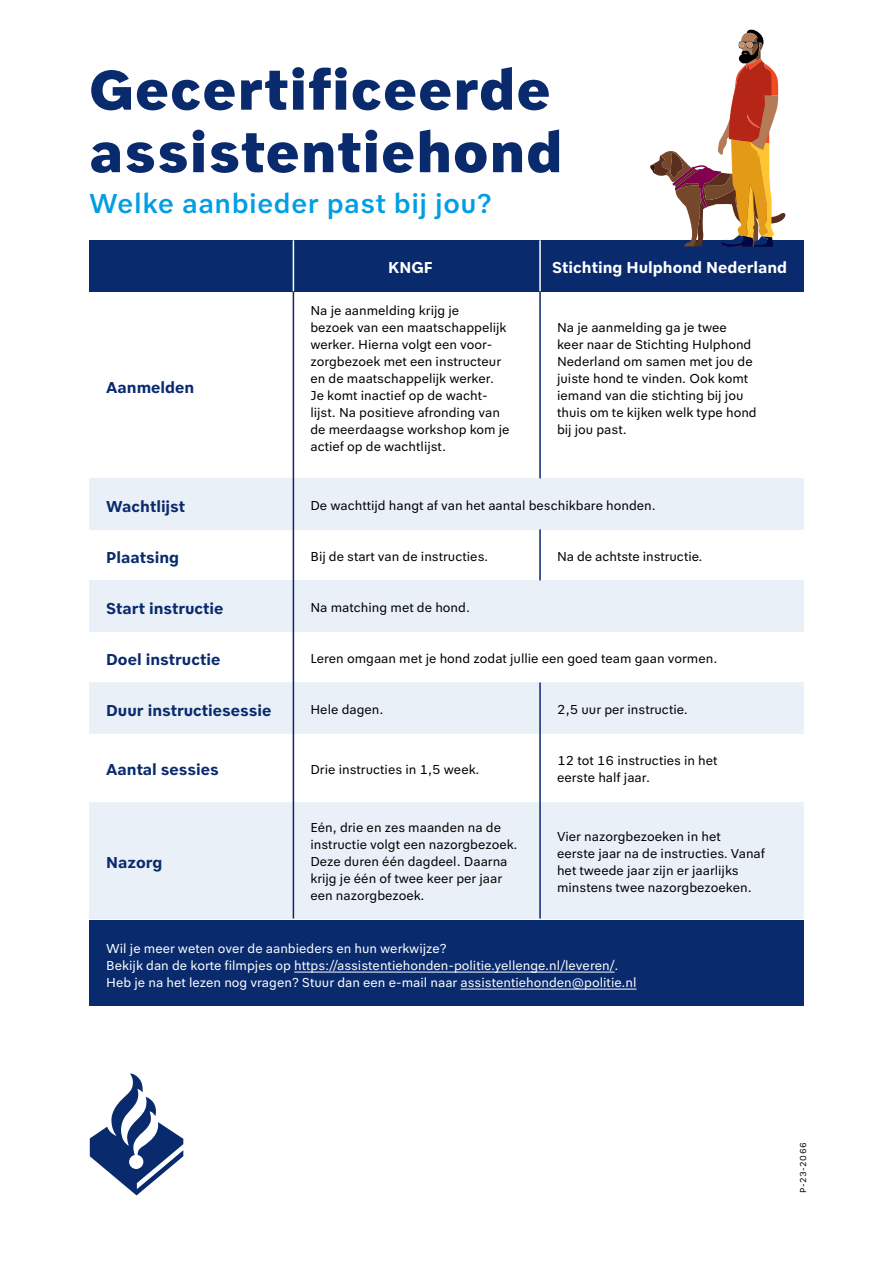
<style>
.page{position:relative;width:893px;height:1263px;background:#fff}
.page>*{position:absolute;margin:0;border:0;box-sizing:border-box;transform-origin:0 0}
.T3_A4_titel_middel{font:800 58.5px "Politie Text";letter-spacing:.02em;color:#092a6d}
.S2_A4_subtitel_caps{font:500 28.5px "Politie Text";letter-spacing:.02em;color:#009ee2}
.B1_A4_inleiding_groo{font:700 16.5px "Politie Text";color:#092a6d}
.B1_A4_inleiding_groo-2{font:700 16.5px "Politie Text";color:#fff}
.t1{font:13.5px/17px "Politie Text";color:#000}
.B1_A4_inleiding_groo-3{font:13.5px "Politie Text";color:#fff}
.S1_A4_subtitel_caps{font:9px "Politie Text";letter-spacing:.04em;color:#000}
</style>
<div class="page">
<svg style="left:90px;top:1073px;width:93px;height:122px"></svg>
<div style="left:89px;top:921px;width:715px;height:85px;background:#092a6d"></div>
<div style="left:89px;top:478px;width:715px;height:51px;background:#eaf0f7"></div>
<div style="left:89px;top:240px;width:715px;height:51px;background:#092a6d"></div>
<div style="left:89px;top:801px;width:715px;height:117px;background:#eaf0f7"></div>
<div style="left:89px;top:682px;width:715px;height:51px;background:#eaf0f7"></div>
<div style="left:89px;top:580px;width:715px;height:51px;background:#eaf0f7"></div>
<hr style="left:293px;top:291px;width:1px;height:627px;background:#092a6d">
<hr style="left:539px;top:291px;width:2px;height:187px;background:#092a6d">
<hr style="left:539px;top:529px;width:2px;height:51px;background:#092a6d">
<hr style="left:539px;top:682px;width:2px;height:236px;background:#092a6d">
<hr style="left:539px;top:240px;width:2px;height:51px;background:#fff">
<hr style="left:293px;top:240px;width:1px;height:51px;background:#fff">
<hr style="left:294px;top:972px;width:321px;height:1px;background:#fff">
<hr style="left:461px;top:989px;width:175px;height:1px;background:#fff">
<svg style="left:650px;top:29px;width:136px;height:218px"></svg>
<p class="T3_A4_titel_middel" style="left:89px;top:53px;width:463px">Gecertificeerde</p>
<p class="T3_A4_titel_middel" style="left:89px;top:115px;width:475px">assistentiehond</p>
<p class="S2_A4_subtitel_caps" style="left:89px;top:186px;width:404px">Welke aanbieder past bij jou?</p>
<p class="B1_A4_inleiding_groo" style="left:106px;top:377px;width:90px">Aanmelden</p>
<p class="B1_A4_inleiding_groo" style="left:106px;top:496px;width:80px">Wachtlijst</p>
<p class="B1_A4_inleiding_groo" style="left:106px;top:547px;width:74px">Plaatsing</p>
<p class="B1_A4_inleiding_groo" style="left:106px;top:598px;width:119px">Start instructie</p>
<p class="B1_A4_inleiding_groo" style="left:106px;top:649px;width:116px">Doel instructie</p>
<p class="B1_A4_inleiding_groo" style="left:106px;top:700px;width:167px">Duur instructiesessie</p>
<p class="B1_A4_inleiding_groo" style="left:106px;top:759px;width:114px">Aantal sessies</p>
<p class="B1_A4_inleiding_groo" style="left:106px;top:852px;width:58px">Nazorg</p>
<p class="B1_A4_inleiding_groo-2" style="left:388px;top:258px;width:46px">KNGF</p>
<p class="t1" style="left:310px;top:301px;width:150px">Na je aanmelding krijg je</p>
<p class="t1" style="left:310px;top:318px;width:198px">bezoek van een maatschappelijk werker. Hierna volgt een voor&shy;zorgbezoek met een instructeur en de maatschappelijk werker.</p>
<p class="t1" style="left:310px;top:386px;width:201px">Je komt inactief op de wacht&shy;lijst. Na positieve afronding van de meerdaagse workshop kom je actief op de wachtlijst.</p>
<p class="B1_A4_inleiding_groo-2" style="left:552px;top:258px;width:237px">Stichting Hulphond Nederland</p>
<p class="t1" style="left:557px;top:318px;width:201px">Na je aanmelding ga je twee<br>keer naar de Stichting Hulphond<br>Nederland om samen met jou de juiste hond te vinden. Ook komt iemand van die stichting bij jou thuis om te kijken welk type hond bij jou past.</p>
<p class="t1" style="left:310px;top:497px;width:347px">De wachttijd hangt af van het aantal beschikbare honden.</p>
<p class="t1" style="left:310px;top:548px;width:179px">Bij de start van de instructies.</p>
<p class="t1" style="left:557px;top:548px;width:147px">Na de achtste instructie.</p>
<p class="t1" style="left:310px;top:599px;width:161px">Na matching met de hond.</p>
<p class="t1" style="left:310px;top:650px;width:408px">Leren omgaan met je hond zodat jullie een goed team gaan vormen.</p>
<p class="t1" style="left:310px;top:701px;width:75px">Hele dagen.</p>
<p class="t1" style="left:557px;top:701px;width:132px">2,5 uur per instructie.</p>
<p class="t1" style="left:557px;top:752px;width:162px">12 tot 16 instructies in het eerste half jaar.</p>
<p class="t1" style="left:310px;top:761px;width:170px">Drie instructies in 1,5 week.</p>
<p class="t1" style="left:310px;top:819px;width:209px">Eén, drie en zes maanden na de instructie volgt een nazorgbezoek.<br>Deze duren één dagdeel. Daarna krijg je één of twee keer per jaar een nazorgbezoek.</p>
<p class="t1" style="left:557px;top:827px;width:209px">Vier nazorgbezoeken in het<br>eerste jaar na de instructies. Vanaf het tweede jaar zijn er jaarlijks minstens twee nazorgbezoeken.</p>
<p class="B1_A4_inleiding_groo-3" style="left:106px;top:940px;width:342px">Wil je meer weten over de aanbieders en hun werkwijze?</p>
<p class="B1_A4_inleiding_groo-3" style="left:106px;top:957px;width:514px">Bekijk dan de korte filmpjes op https://assistentiehonden-politie.yellenge.nl/leveren/.</p>
<p class="B1_A4_inleiding_groo-3" style="left:106px;top:974px;width:532px">Heb je na het lezen nog vragen? Stuur dan een e-mail naar assistentiehonden@politie.nl</p>
<p class="S1_A4_subtitel_caps" style="left:798px;top:1192px;width:51px;rotate:-90deg">P-23-2066</p>
</div>
